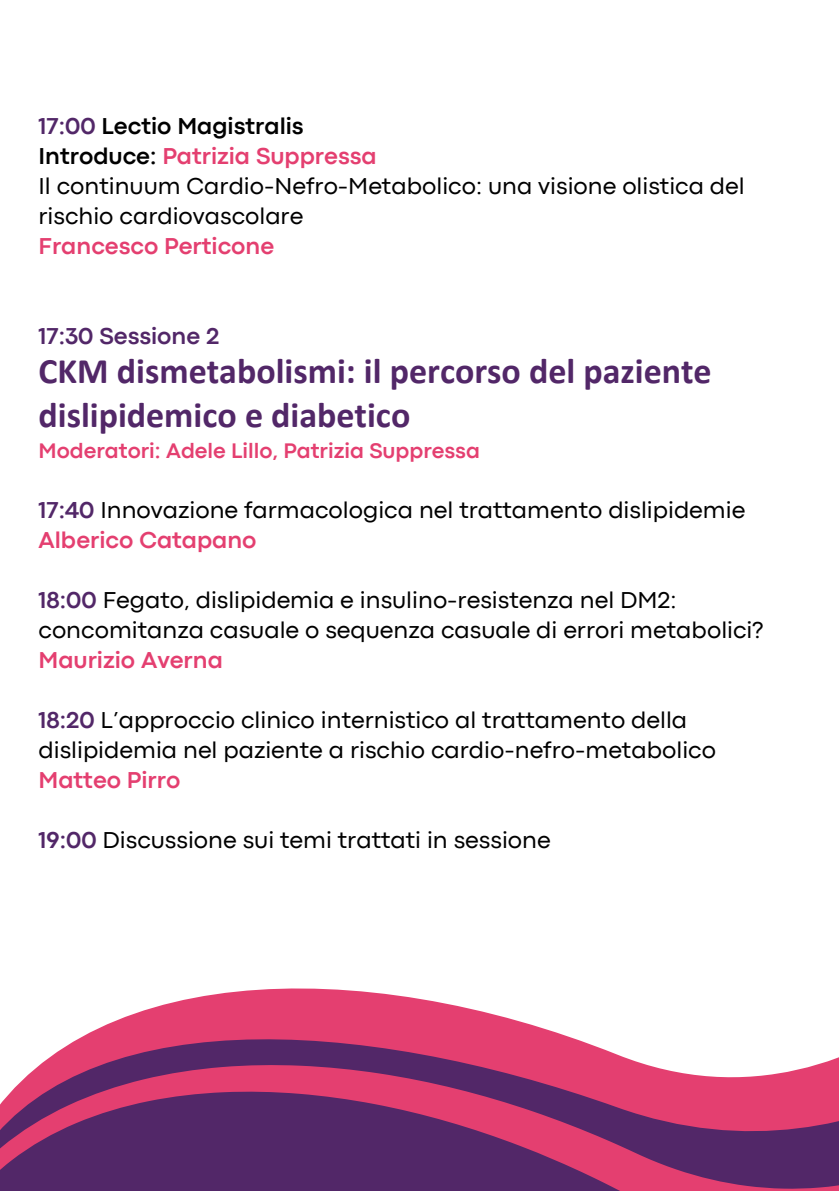
<style>
.page{position:relative;width:839px;height:1191px;background:#fff}
.page>*{position:absolute;margin:0;border:0;box-sizing:border-box;transform-origin:0 0}
.t1{font:700 36px/43.6px "Calibri";color:#522768}
.t2{font:24px/30px "Codec Pro";color:#000}
.t3{font:700 24px "Codec Pro";color:#e43f70}
.t4{font:24px/30px "Codec Pro";color:#010001}
.t5{font:700 24px "Codec Pro";color:#000}
.t6{font:700 24px "Codec Pro";color:#522768}
.t7{font:700 22px "Codec Pro";color:#e43f70}
.s1{color:#522768}
.s2{color:#000}
.s3{font-weight:700;color:#522768}
</style>
<div class="page">
<svg style="left:40px;top:991px;width:798px;height:74px"></svg>
<svg style="left:0;top:1065px;width:838px;height:126px;fill:#522768"></svg>
<p class="t5" style="left:38px;top:118px;width:267px"><span class="s1">17:00</span> Lectio Magistralis</p>
<p class="t3" style="left:38px;top:148px;width:339px"><span class="s2">Introduce:</span> Patrizia Suppressa</p>
<p class="t4" style="left:38px;top:173px;width:707px">Il continuum Cardio-Nefro-Metabolico: una visione olistica del rischio cardiovascolare</p>
<p class="t3" style="left:38px;top:238px;width:237px">Francesco Perticone</p>
<h1 class="t6" style="left:38px;top:328px;width:182px">17:30 Sessione 2</h1>
<h1 class="t1" style="left:38px;top:353px;width:674px">CKM dismetabolismi: il percorso del paziente dislipidemico e diabetico</h1>
<h1 class="t7" style="left:38px;top:443px;width:443px">Moderatori: Adele Lillo, Patrizia Suppressa</h1>
<p class="t2" style="left:38px;top:497px;width:708px"><span class="s3">17:40</span> Innovazione farmacologica nel trattamento dislipidemie</p>
<p class="t3" style="left:38px;top:532px;width:219px">Alberico Catapano</p>
<p class="t2" style="left:38px;top:587px;width:726px"><span class="s3">18:00</span> Fegato, dislipidemia e insulino-resistenza nel DM2: concomitanza casuale o sequenza casuale di errori metabolici?</p>
<p class="t3" style="left:38px;top:652px;width:186px">Maurizio Averna</p>
<p class="t2" style="left:38px;top:707px;width:679px"><span class="s3">18:20</span> L’approccio clinico internistico al trattamento della dislipidemia nel paziente a rischio cardio-nefro-metabolico</p>
<p class="t3" style="left:38px;top:772px;width:143px">Matteo Pirro</p>
<p class="t2" style="left:38px;top:827px;width:513px"><span class="s3">19:00</span> Discussione sui temi trattati in sessione</p>
</div>
